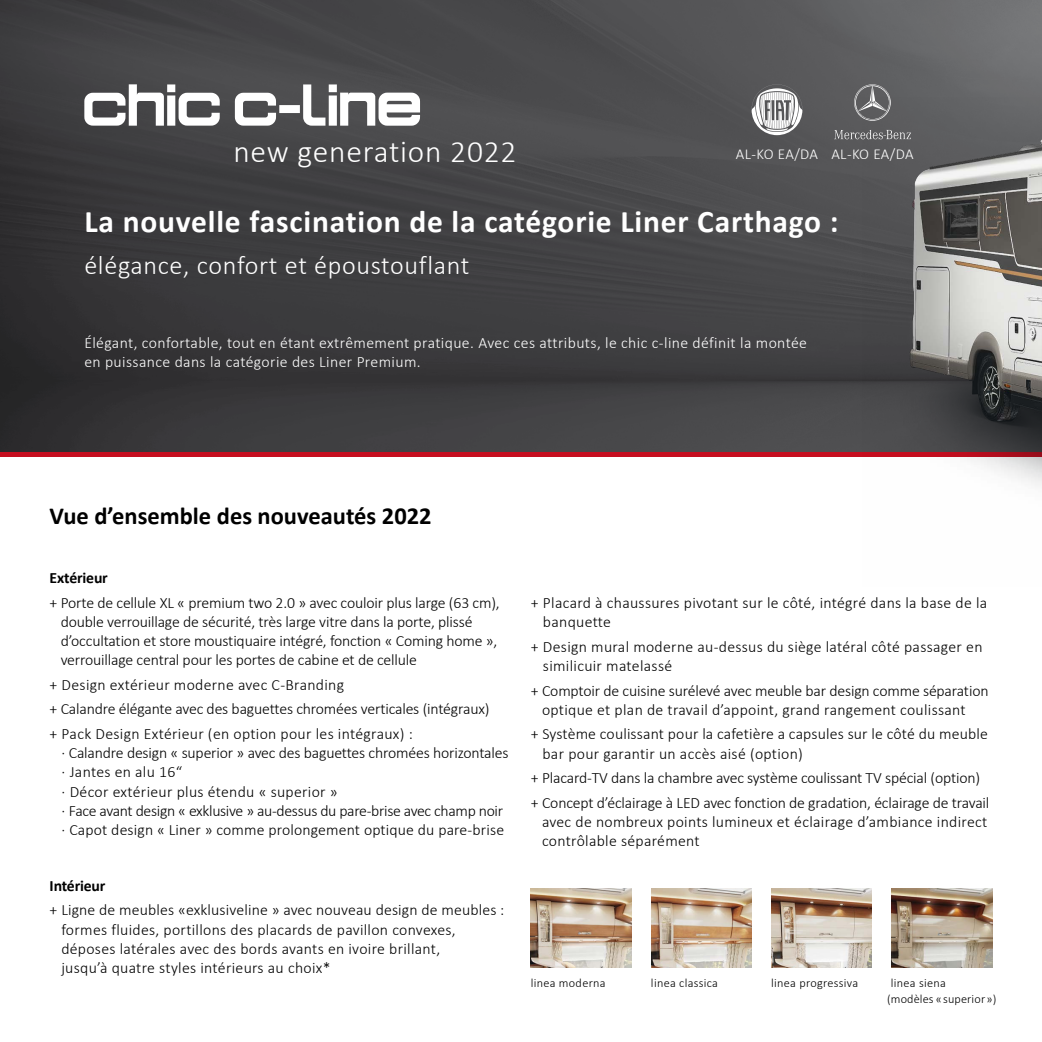
<style>
.page{position:relative;width:1042px;height:1042px;background:#fff}
.page>*{position:absolute;margin:0;border:0;box-sizing:border-box;transform-origin:0 0}
.t1{font:700 31.5px "Calibri";letter-spacing:.025em;color:#fff}
.t2{font:300 31.5px "Calibri";letter-spacing:.025em;color:#fff}
.t3{font:300 26.25px "Calibri";letter-spacing:.025em;color:#fff}
.t4{font:700 24.5px "Calibri";color:#000}
.t5{font:300 15.75px/19.2px "Calibri";letter-spacing:.005em;color:#000}
.t6{font:300 15.75px/19.2px "Calibri";letter-spacing:.025em;color:#fff}
.t7{font:700 15.75px "Calibri";letter-spacing:-.01em;color:#000}
.t8{font:300 15.05px "Calibri";letter-spacing:.015em;color:#fff}
.t9{font:300 12.25px/15.8px "Calibri";letter-spacing:.025em;color:#000}
</style>
<div class="page">
<img style="left:0;top:0;width:1042px;height:452px">
<div style="left:0;top:452px;width:1042px;height:5px;background:#c50e1f"></div>
<svg style="left:84px;top:84px;width:336px;height:42px"></svg>
<img style="left:863px;top:98px;width:179px;height:388px">
<img style="left:891px;top:888px;width:101px;height:80px">
<img style="left:651px;top:888px;width:100px;height:80px">
<img style="left:771px;top:888px;width:101px;height:80px">
<img style="left:531px;top:888px;width:100px;height:80px">
<svg style="left:834px;top:84px;width:77px;height:55px;background:#696a6b"></svg>
<svg style="left:751px;top:84px;width:51px;height:51px"></svg>
<h1 class="t2" style="left:233px;top:132px;width:284px">new generation 2022</h1>
<p class="t8" style="left:736px;top:144px;width:179px">AL-KO EA/DA AL-KO EA/DA</p>
<h1 class="t1" style="left:84px;top:201px;width:756px">La nouvelle fascination de la catégorie Liner Carthago :</h1>
<h2 class="t3" style="left:84px;top:249px;width:387px">élégance, confort et époustouflant</h2>
<p class="t6" style="left:84px;top:332px;width:724px">Élégant, confortable, tout en étant extrêmement pratique. Avec ces attributs, le chic c-line définit la montée en puissance dans la catégorie des Liner Premium.</p>
<h3 class="t4" style="left:50px;top:501px;width:383px">Vue d’ensemble des nouveautés 2022</h3>
<p class="t7" style="left:50px;top:568px;width:60px">Extérieur</p>
<p class="t5" style="left:61px;top:592px;width:441px;text-indent:-11px">+ Porte de cellule XL « premium two 2.0 » avec couloir plus large (63 cm), double verrouillage de sécurité, très large vitre dans la porte, plissé d’occultation et store moustiquaire intégré, fonction « Coming home », verrouillage central pour les portes de cabine et de cellule</p>
<p class="t5" style="left:50px;top:672px;width:441px;line-height:24.5px">+ Design extérieur moderne avec C-Branding<br>+ Calandre élégante avec des baguettes chromées verticales (intégraux) + Pack Design Extérieur (en option pour les intégraux) :</p>
<p class="t5" style="left:62px;top:743px;width:448px">· Calandre design « superior » avec des baguettes chromées horizontales · Jantes en alu 16“<br>· Décor extérieur plus étendu « superior »<br>· Face avant design « exklusive » au-dessus du pare-brise avec champ noir · Capot design « Liner » comme prolongement optique du pare-brise</p>
<p class="t7" style="left:50px;top:875px;width:57px">Intérieur</p>
<p class="t5" style="left:61px;top:900px;width:445px;text-indent:-12px">+ Ligne de meubles «exklusiveline » avec nouveau design de meubles : formes fluides, portillons des placards de pavillon convexes, déposes latérales avec des bords avants en ivoire brillant,<br>jusqu’à quatre styles intérieurs au choix*</p>
<p class="t5" style="left:543px;top:593px;width:446px;text-indent:-12px">+ Placard à chaussures pivotant sur le côté, intégré dans la base de la banquette</p>
<p class="t5" style="left:543px;top:637px;width:441px;text-indent:-12px">+ Design mural moderne au-dessus du siège latéral côté passager en similicuir matelassé</p>
<p class="t5" style="left:542px;top:680px;width:448px;text-indent:-11px">+ Comptoir de cuisine surélevé avec meuble bar design comme séparation optique et plan de travail d’appoint, grand rangement coulissant</p>
<p class="t5" style="left:542px;top:724px;width:447px;text-indent:-12px">+ Système coulissant pour la cafetière a capsules sur le côté du meuble bar pour garantir un accès aisé (option)</p>
<p class="t5" style="left:531px;top:765px;width:460px;line-height:24.5px">+ Placard-TV dans la chambre avec système coulissant TV spécial (option) + Concept d’éclairage à LED avec fonction de gradation, éclairage de travail</p>
<p class="t5" style="left:542px;top:812px;width:447px">avec de nombreux points lumineux et éclairage d’ambiance indirect contrôlable séparément</p>
<p class="t9" style="left:531px;top:975px;width:76px">linea moderna</p>
<p class="t9" style="left:651px;top:975px;width:69px">linea classica</p>
<p class="t9" style="left:771px;top:975px;width:89px">linea progressiva</p>
<p class="t9" style="left:887px;top:975px;width:111px;text-indent:4px">linea siena<br>(modèles « superior »)</p>
</div>
